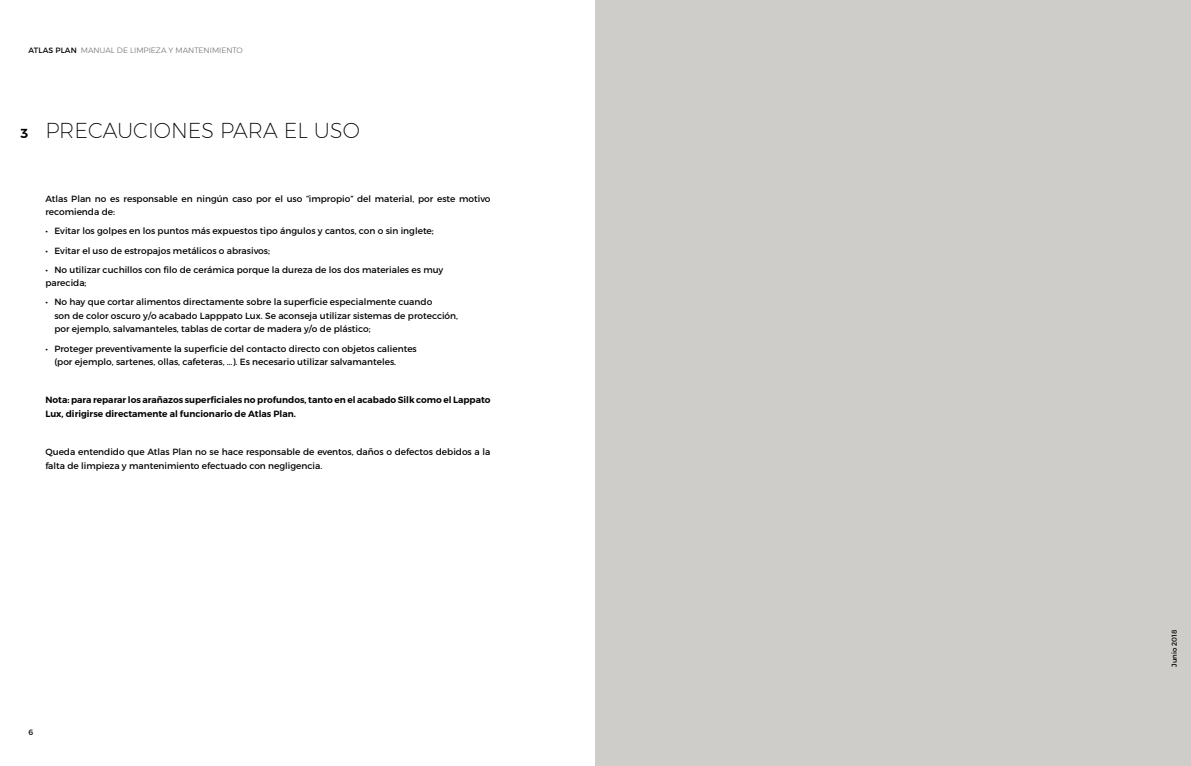
<style>
.page{position:relative;width:1191px;height:766px;background:#fff}
.page>*{position:absolute;margin:0;border:0;box-sizing:border-box;transform-origin:0 0}
.t1{font:200 21px "Montserrat";color:#000}
.t2{font:9px/13.5px "Montserrat";color:#000}
.t3{font:600 9px/13.5px "Montserrat";color:#000}
.t4{font:300 7.7px "Montserrat";color:#706f6f}
.t5{font:7.7px "Montserrat";color:#000}
.t6{font:7px "Montserrat";color:#000}
.s1{font-weight:400;color:#000}
.s2{font-weight:600;font-size:13px}
</style>
<div class="page">
<div style="left:595px;top:0;width:596px;height:765px;background:#cfcdca"></div>
<p class="t4" style="left:28px;top:44px;width:216px"><span class="s1">ATLAS PLAN</span> MANUAL DE LIMPIEZA Y MANTENIMIENTO</p>
<h1 class="t1" style="left:21px;top:115px;width:341px"><span class="s2">3</span> PRECAUCIONES PARA EL USO</h1>
<p class="t2" style="left:45px;top:191px;width:447px">Atlas Plan no es responsable en ningún caso por el uso “impropio” del material, por este motivo recomienda de:</p>
<p class="t2" style="left:45px;top:224px;width:390px">• Evitar los golpes en los puntos más expuestos tipo ángulos y cantos, con o sin inglete;</p>
<p class="t2" style="left:45px;top:243px;width:226px">• Evitar el uso de estropajos metálicos o abrasivos;</p>
<p class="t2" style="left:45px;top:262px;width:399px">• No utilizar cuchillos con filo de cerámica porque la dureza de los dos materiales es muy parecida;</p>
<p class="t2" style="left:54px;top:295px;width:405px;text-indent:-9px">• No hay que cortar alimentos directamente sobre la superficie especialmente cuando<br>son de color oscuro y/o acabado Lapppato Lux. Se aconseja utilizar sistemas de protección, por ejemplo, salvamanteles, tablas de cortar de madera y/o de plástico;</p>
<p class="t2" style="left:54px;top:341px;width:364px;text-indent:-9px">• Proteger preventivamente la superficie del contacto directo con objetos calientes (por ejemplo, sartenes, ollas, cafeteras, …). Es necesario utilizar salvamanteles.</p>
<p class="t3" style="left:45px;top:393px;width:447px">Nota: para reparar los arañazos superficiales no profundos, tanto en el acabado Silk como el Lappato<br>Lux, dirigirse directamente al funcionario de Atlas Plan.</p>
<p class="t2" style="left:45px;top:445px;width:447px">Queda entendido que Atlas Plan no se hace responsable de eventos, daños o defectos debidos a la falta de limpieza y mantenimiento efectuado con negligencia.</p>
<p class="t5" style="left:28px;top:727px;width:6px">6</p>
<p class="t6" style="left:1170px;top:666px;width:38px;rotate:-90deg">Junio 2018</p>
</div>
